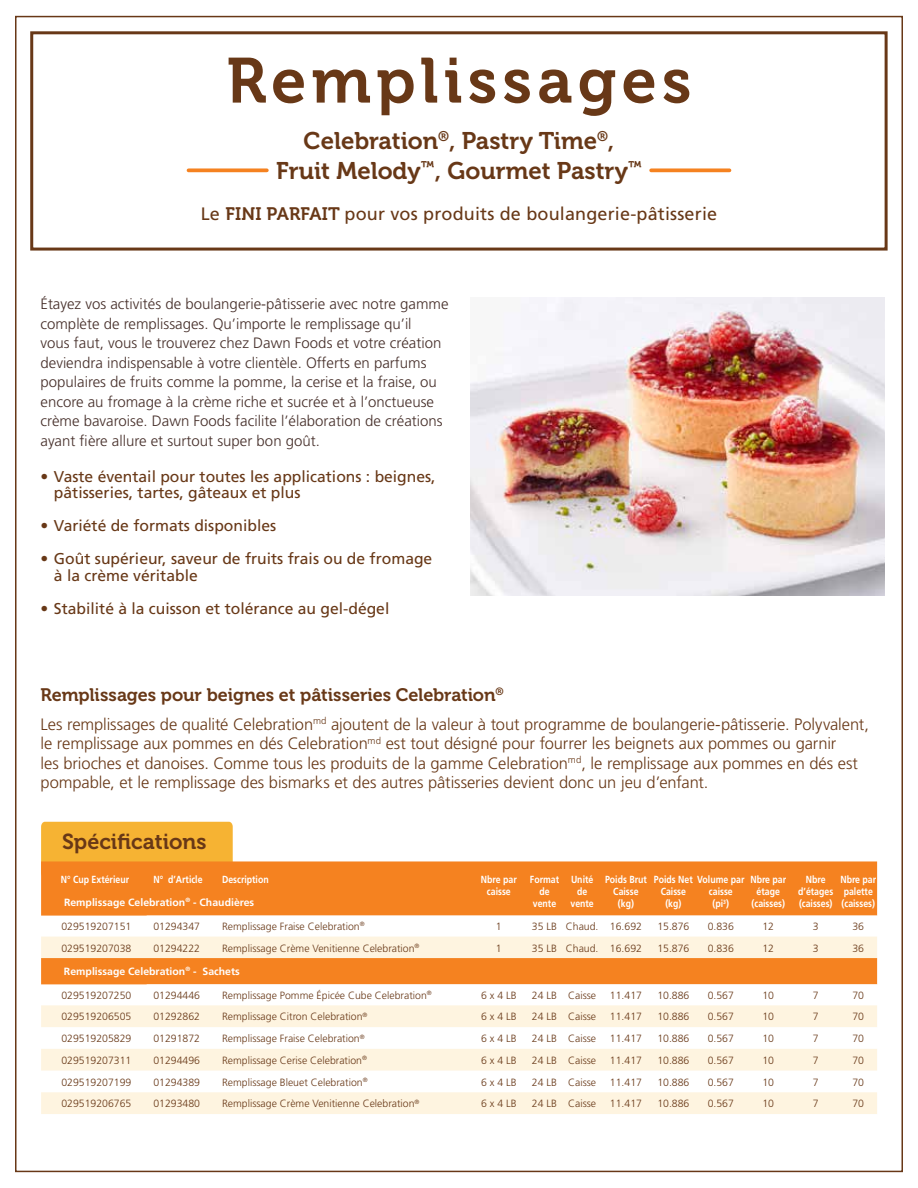
<style>
.page{position:relative;width:918px;height:1188px;background:#fff}
.page>*{position:absolute;margin:0;border:0;box-sizing:border-box;transform-origin:0 0}
.t1{font:63.3px "Museo 700";letter-spacing:.08em;color:#683817}
.t2{font:24px/30px "Museo 700";color:#683817;text-align:center}
.t3{font:21.6px "Museo 700";color:#683817}
.t4{font:18px "Frutiger";letter-spacing:.01em;color:#683817}
.t5{font:18px "Museo 700";letter-spacing:-.005em;color:#683817}
.t6{font:300 16.5px/19.5px "Frutiger";letter-spacing:-.005em;color:#683817}
.t7{font:15.6px/16.5px "Frutiger";color:#683817}
.t8{font:300 15px/19.5px "Frutiger";color:#462f2a}
.t9{font:300 10.5px "Frutiger";color:#683817}
.t10{font:700 10.5px "Frutiger";color:#fff}
.t11{font:700 10.35px/12.3px "Frutiger";color:#fff;text-align:center;scale:.85 1}
.s1{font-family:"Museo 700"}
</style>
<div class="page">
<img style="left:471px;top:297px;width:413px;height:299px">
<div style="left:30px;top:31px;width:858px;height:220px;border:3px solid #683817"></div>
<svg style="left:651px;top:168px;width:78px;height:4px"></svg>
<svg style="left:189px;top:168px;width:78px;height:4px"></svg>
<div style="left:41px;top:822px;width:192px;height:39px;background:#f6b333"></div>
<div style="left:41px;top:861px;width:836px;height:55px;background:#f58220"></div>
<svg style="left:41px;top:936px;width:836px;height:48px;background:#f9b678"></svg>
<svg style="left:147px;top:984px;width:730px;height:1px"></svg>
<svg style="left:41px;top:1005px;width:836px;height:109px;fill:#fef4e0"></svg>
<h1 class="t1" style="left:226px;top:46px;width:467px">Remplissages</h1>
<h2 class="t2" style="left:276px;top:126px;width:367px">Celebration<sup>®</sup>, Pastry Time<sup>®</sup>,<br>Fruit Melody<sup>™</sup>, Gourmet Pastry<sup>™</sup></h2>
<h3 class="t4" style="left:201px;top:203px;width:518px">Le <span class="s1">FINI PARFAIT</span> pour vos produits de boulangerie-pâtisserie</h3>
<p class="t8" style="left:40px;top:294px;width:410px">Étayez vos activités de boulangerie-pâtisserie avec notre gamme complète de remplissages. Qu’importe le remplissage qu’il<br>vous faut, vous le trouverez chez Dawn Foods et votre création deviendra indispensable à votre clientèle. Offerts en parfums populaires de fruits comme la pomme, la cerise et la fraise, ou encore au fromage à la crème riche et sucrée et à l’onctueuse crème bavaroise. Dawn Foods facilite l’élaboration de créations ayant fière allure et surtout super bon goût.</p>
<h3 class="t7" style="left:54px;top:468px;width:383px;text-indent:-13px">• Vaste éventail pour toutes les applications : beignes, pâtisseries, tartes, gâteaux et plus</h3>
<h3 class="t7" style="left:40px;top:518px;width:237px">• Variété de formats disponibles</h3>
<h3 class="t7" style="left:54px;top:551px;width:380px;text-indent:-13px">• Goût supérieur, saveur de fruits frais ou de fromage à la crème véritable</h3>
<h3 class="t7" style="left:40px;top:600px;width:350px">• Stabilité à la cuisson et tolérance au gel-dégel</h3>
<h3 class="t5" style="left:40px;top:685px;width:465px">Remplissages pour beignes et pâtisseries Celebration<sup>®</sup></h3>
<p class="t6" style="left:40px;top:714px;width:830px">Les remplissages de qualité Celebration<sup>md</sup> ajoutent de la valeur à tout programme de boulangerie-pâtisserie. Polyvalent, le remplissage aux pommes en dés Celebration<sup>md</sup> est tout désigné pour fourrer les beignets aux pommes ou garnir<br>les brioches et danoises. Comme tous les produits de la gamme Celebration<sup>md</sup>, le remplissage aux pommes en dés est pompable, et le remplissage des bismarks et des autres pâtisseries devient donc un jeu d’enfant.</p>
<h3 class="t3" style="left:62px;top:830px;width:146px">Spécifications</h3>
<p class="t11" style="left:61px;top:873px;width:82px">N° Cup Extérieur</p>
<p class="t11" style="left:153px;top:873px;width:59px">N° d’Article</p>
<p class="t11" style="left:222px;top:873px;width:56px">Description</p>
<p class="t11" style="left:481px;top:873px;width:44px">Nbre par caisse</p>
<p class="t11" style="left:530px;top:873px;width:36px">Format de vente</p>
<p class="t11" style="left:571px;top:873px;width:29px">Unité de vente</p>
<p class="t11" style="left:605px;top:873px;width:51px">Poids Brut<br>Caisse (kg)</p>
<p class="t11" style="left:654px;top:873px;width:108px">Poids Net Volume par</p>
<p class="t11" style="left:750px;top:873px;width:44px">Nbre par étage (caisses)</p>
<p class="t11" style="left:798px;top:873px;width:43px">Nbre d’étages (caisses)</p>
<p class="t11" style="left:840px;top:873px;width:44px;text-align:left">Nbre par palette (caisses)</p>
<p class="t11" style="left:661px;top:885px;width:31px">Caisse</p>
<p class="t11" style="left:665px;top:898px;width:20px">(kg)</p>
<p class="t11" style="left:709px;top:885px;width:30px">caisse (pi<sup>3</sup>)</p>
<p class="t10" style="left:64px;top:896px;width:192px">Remplissage Celebration<sup>®</sup> - Chaudières</p>
<p class="t9" style="left:61px;top:920px;width:72px">029519207151</p>
<p class="t9" style="left:153px;top:920px;width:48px">01294347</p>
<p class="t9" style="left:222px;top:920px;width:144px">Remplissage Fraise Celebration<sup>®</sup></p>
<p class="t9" style="left:496px;top:920px;width:7px">1</p>
<p class="t9" style="left:532px;top:920px;width:112px">35 LB Chaud. 16.692</p>
<p class="t9" style="left:657px;top:920px;width:34px">15.876</p>
<p class="t9" style="left:708px;top:920px;width:28px">0.836</p>
<p class="t9" style="left:762px;top:920px;width:13px">12</p>
<p class="t9" style="left:813px;top:920px;width:7px">3</p>
<p class="t9" style="left:852px;top:920px;width:13px">36</p>
<p class="t9" style="left:61px;top:942px;width:72px">029519207038</p>
<p class="t9" style="left:153px;top:942px;width:48px">01294222</p>
<p class="t9" style="left:222px;top:942px;width:199px">Remplissage Crème Venitienne Celebration<sup>®</sup></p>
<p class="t9" style="left:496px;top:942px;width:7px">1</p>
<p class="t9" style="left:532px;top:942px;width:112px">35 LB Chaud. 16.692</p>
<p class="t9" style="left:657px;top:942px;width:34px">15.876</p>
<p class="t9" style="left:708px;top:942px;width:28px">0.836</p>
<p class="t9" style="left:762px;top:942px;width:13px">12</p>
<p class="t9" style="left:813px;top:942px;width:7px">3</p>
<p class="t9" style="left:852px;top:942px;width:13px">36</p>
<p class="t9" style="left:61px;top:989px;width:72px">029519207250</p>
<p class="t9" style="left:153px;top:989px;width:48px">01294446</p>
<p class="t9" style="left:222px;top:989px;width:211px">Remplissage Pomme Épicée Cube Celebration<sup>®</sup></p>
<p class="t9" style="left:481px;top:989px;width:37px">6 x 4 LB</p>
<p class="t9" style="left:532px;top:989px;width:66px">24 LB Caisse</p>
<p class="t9" style="left:610px;top:989px;width:34px">11.417</p>
<p class="t9" style="left:657px;top:989px;width:34px">10.886</p>
<p class="t9" style="left:708px;top:989px;width:28px">0.567</p>
<p class="t9" style="left:762px;top:989px;width:13px">10</p>
<p class="t9" style="left:813px;top:989px;width:7px">7</p>
<p class="t9" style="left:852px;top:989px;width:13px">70</p>
<p class="t9" style="left:61px;top:1011px;width:72px">029519206505</p>
<p class="t9" style="left:153px;top:1011px;width:48px">01292862</p>
<p class="t9" style="left:222px;top:1011px;width:147px">Remplissage Citron Celebration<sup>®</sup></p>
<p class="t9" style="left:481px;top:1011px;width:37px">6 x 4 LB</p>
<p class="t9" style="left:532px;top:1011px;width:66px">24 LB Caisse</p>
<p class="t9" style="left:610px;top:1011px;width:34px">11.417</p>
<p class="t9" style="left:657px;top:1011px;width:34px">10.886</p>
<p class="t9" style="left:708px;top:1011px;width:28px">0.567</p>
<p class="t9" style="left:762px;top:1011px;width:13px">10</p>
<p class="t9" style="left:813px;top:1011px;width:7px">7</p>
<p class="t9" style="left:852px;top:1011px;width:13px">70</p>
<p class="t9" style="left:61px;top:1033px;width:72px">029519205829</p>
<p class="t9" style="left:153px;top:1033px;width:48px">01291872</p>
<p class="t9" style="left:222px;top:1033px;width:144px">Remplissage Fraise Celebration<sup>®</sup></p>
<p class="t9" style="left:481px;top:1033px;width:37px">6 x 4 LB</p>
<p class="t9" style="left:532px;top:1033px;width:66px">24 LB Caisse</p>
<p class="t9" style="left:610px;top:1033px;width:34px">11.417</p>
<p class="t9" style="left:657px;top:1033px;width:34px">10.886</p>
<p class="t9" style="left:708px;top:1033px;width:28px">0.567</p>
<p class="t9" style="left:762px;top:1033px;width:13px">10</p>
<p class="t9" style="left:813px;top:1033px;width:7px">7</p>
<p class="t9" style="left:852px;top:1033px;width:13px">70</p>
<p class="t9" style="left:61px;top:1054px;width:72px">029519207311</p>
<p class="t9" style="left:153px;top:1054px;width:48px">01294496</p>
<p class="t9" style="left:222px;top:1054px;width:146px">Remplissage Cerise Celebration<sup>®</sup></p>
<p class="t9" style="left:481px;top:1054px;width:37px">6 x 4 LB</p>
<p class="t9" style="left:532px;top:1054px;width:66px">24 LB Caisse</p>
<p class="t9" style="left:610px;top:1054px;width:34px">11.417</p>
<p class="t9" style="left:657px;top:1054px;width:34px">10.886</p>
<p class="t9" style="left:708px;top:1054px;width:28px">0.567</p>
<p class="t9" style="left:762px;top:1054px;width:13px">10</p>
<p class="t9" style="left:813px;top:1054px;width:7px">7</p>
<p class="t9" style="left:852px;top:1054px;width:13px">70</p>
<p class="t9" style="left:61px;top:1076px;width:72px">029519207199</p>
<p class="t9" style="left:153px;top:1076px;width:48px">01294389</p>
<p class="t9" style="left:222px;top:1076px;width:147px">Remplissage Bleuet Celebration<sup>®</sup></p>
<p class="t9" style="left:481px;top:1076px;width:37px">6 x 4 LB</p>
<p class="t9" style="left:532px;top:1076px;width:66px">24 LB Caisse</p>
<p class="t9" style="left:610px;top:1076px;width:34px">11.417</p>
<p class="t9" style="left:657px;top:1076px;width:34px">10.886</p>
<p class="t9" style="left:708px;top:1076px;width:28px">0.567</p>
<p class="t9" style="left:762px;top:1076px;width:13px">10</p>
<p class="t9" style="left:813px;top:1076px;width:7px">7</p>
<p class="t9" style="left:852px;top:1076px;width:13px">70</p>
<p class="t9" style="left:61px;top:1098px;width:72px">029519206765</p>
<p class="t9" style="left:153px;top:1098px;width:48px">01293480</p>
<p class="t9" style="left:222px;top:1098px;width:199px">Remplissage Crème Venitienne Celebration<sup>®</sup></p>
<p class="t9" style="left:481px;top:1098px;width:37px">6 x 4 LB</p>
<p class="t9" style="left:532px;top:1098px;width:66px">24 LB Caisse</p>
<p class="t9" style="left:610px;top:1098px;width:34px">11.417</p>
<p class="t9" style="left:657px;top:1098px;width:34px">10.886</p>
<p class="t9" style="left:708px;top:1098px;width:28px">0.567</p>
<p class="t9" style="left:762px;top:1098px;width:13px">10</p>
<p class="t9" style="left:813px;top:1098px;width:7px">7</p>
<p class="t9" style="left:852px;top:1098px;width:13px">70</p>
<p class="t10" style="left:64px;top:965px;width:177px">Remplissage Celebration<sup>®</sup> - Sachets</p>
</div>
